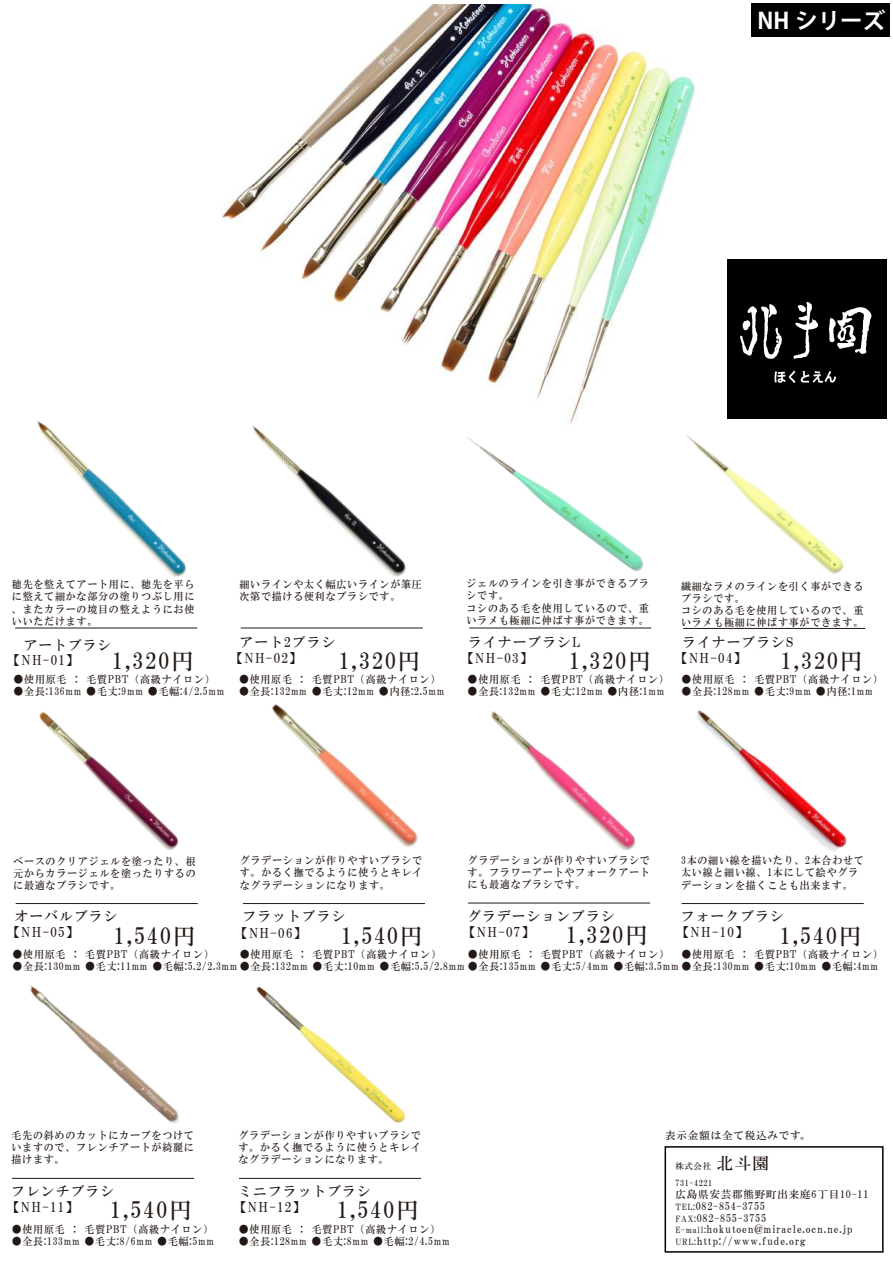
<style>
.page{position:relative;width:893px;height:1263px;background:#fff}
.page>*{position:absolute;margin:0;border:0;box-sizing:border-box;transform-origin:0 0}
.t1{font:22.5px "HGS Mincho B";letter-spacing:.1em;color:#231815}
.t2{font:700 22.5px "Koz Go Pro";color:#fff}
.t3{font:13.5px/15.9px "HGS Mincho B";letter-spacing:.1em;color:#231815}
.t4{font:10.5px/12.3px "HGS Mincho B";letter-spacing:.08em;color:#231815;text-align:justify;scale:.95 1}
.t5{font:10.5px "HGS Mincho B";letter-spacing:.08em;color:#231815}
.t6{font:8.4px "HGS Mincho B";letter-spacing:.08em;color:#231815}
.s1{font-size:16.5px}
.s2{font-size:8.4px}
</style>
<div class="page">
<hr style="left:468px;top:903px;width:182px;height:1px;background:#231815">
<hr style="left:243px;top:903px;width:182px;height:1px;background:#231815">
<hr style="left:469px;top:628px;width:182px;height:1px;background:#231815">
<hr style="left:683px;top:628px;width:182px;height:1px;background:#231815">
<hr style="left:15px;top:628px;width:182px;height:1px;background:#231815">
<img style="left:220px;top:4px;width:475px;height:396px">
<img style="left:37px;top:421px;width:149px;height:156px">
<img style="left:220px;top:368px;width:226px;height:261px">
<img style="left:416px;top:400px;width:228px;height:192px">
<img style="left:653px;top:374px;width:216px;height:200px">
<img style="left:15px;top:711px;width:183px;height:194px">
<img style="left:272px;top:704px;width:146px;height:143px">
<img style="left:491px;top:711px;width:145px;height:140px">
<hr style="left:682px;top:903px;width:182px;height:1px;background:#231815">
<img style="left:696px;top:710px;width:151px;height:142px">
<hr style="left:12px;top:1178px;width:182px;height:1px;background:#231815">
<img style="left:30px;top:985px;width:149px;height:138px">
<hr style="left:239px;top:1178px;width:182px;height:1px;background:#231815">
<img style="left:256px;top:986px;width:150px;height:137px">
<img style="left:727px;top:259px;width:160px;height:159px">
<div style="left:664px;top:1146px;width:220px;height:107px;border:2px solid #000"></div>
<div style="left:752px;top:3px;width:138px;height:33px;background:#000"></div>
<h1 class="t2" style="left:758px;top:6px;width:129px">NH シリーズ</h1>
<p class="t4" style="left:12px;top:578px;width:193px">穂先を整えてアート用に、穂先を平らに整えて細かな部分の塗りつぶし用に、またカラーの境目の整えようにお使いいただけます。</p>
<p class="t4" style="left:239px;top:578px;width:193px">細いラインや太く幅広いラインが筆圧次第で描ける便利なブラシです。</p>
<p class="t4" style="left:466px;top:577px;width:193px;text-align:left">ジェルのラインを引き事ができるブラシです。<br>コシのある毛を使用しているので、重いラメも極細に伸ばす事ができます。</p>
<p class="t4" style="left:681px;top:580px;width:193px;text-align:left">繊細なラメのラインを引く事ができるブラシです。<br>コシのある毛を使用しているので、重いラメも極細に伸ばす事ができます。</p>
<p class="t3" style="left:240px;top:634px;width:97px">アート2ブラシ</p>
<p class="t3" style="left:468px;top:634px;width:113px">ライナーブラシL</p>
<p class="t3" style="left:682px;top:634px;width:113px">ライナーブラシS</p>
<p class="t3" style="left:24px;top:637px;width:89px">アートブラシ</p>
<h1 class="t1" style="left:339px;top:649px;width:83px">1,320円</h1>
<h1 class="t1" style="left:112px;top:649px;width:83px">1,320円</h1>
<h1 class="t1" style="left:781px;top:649px;width:83px">1,320円</h1>
<h1 class="t1" style="left:569px;top:649px;width:83px">1,320円</h1>
<p class="t3" style="left:7px;top:652px;width:75px">【NH-01】</p>
<p class="t3" style="left:230px;top:650px;width:75px">【NH-02】</p>
<p class="t3" style="left:460px;top:650px;width:75px">【NH-03】</p>
<p class="t3" style="left:674px;top:650px;width:75px">【NH-04】</p>
<p class="t4" style="left:13px;top:673px;width:213px">●使用原毛 ： 毛質PBT（高級ナイロン）</p>
<p class="t4" style="left:13px;top:685px;width:223px">●全長:136mm ●毛丈:9mm ●毛幅:4/2.5mm</p>
<p class="t4" style="left:239px;top:673px;width:213px">●使用原毛 ： 毛質PBT（高級ナイロン）</p>
<p class="t4" style="left:239px;top:685px;width:218px">●全長:132mm ●毛丈:12mm ●内径:2.5mm</p>
<p class="t4" style="left:468px;top:673px;width:213px">●使用原毛 ： 毛質PBT（高級ナイロン）</p>
<p class="t4" style="left:468px;top:685px;width:209px">●全長:132mm ●毛丈:12mm ●内径:1mm</p>
<p class="t4" style="left:681px;top:673px;width:213px">●使用原毛 ： 毛質PBT（高級ナイロン）</p>
<p class="t4" style="left:681px;top:685px;width:203px">●全長:128mm ●毛丈:9mm ●内径:1mm</p>
<p class="t4" style="left:13px;top:855px;width:193px">ベースのクリアジェルを塗ったり、根元からカラージェルを塗ったりするのに最適なブラシです。</p>
<p class="t4" style="left:240px;top:854px;width:193px">グラデーションが作りやすいブラシです。かるく撫でるように使うとキレイなグラデーションになります。</p>
<p class="t4" style="left:468px;top:854px;width:193px">グラデーションが作りやすいブラシです。フラワーアートやフォークアートにも最適なブラシです。</p>
<p class="t4" style="left:681px;top:854px;width:194px;text-align:left">3本の細い線を描いたり、2本合わせて太い線と細い線、1本にして絵やグラデーションを描くことも出来ます。</p>
<p class="t3" style="left:15px;top:908px;width:104px">オーバルブラシ</p>
<p class="t3" style="left:243px;top:908px;width:104px">フラットブラシ</p>
<p class="t3" style="left:467px;top:908px;width:149px">グラデーションブラシ</p>
<p class="t3" style="left:6px;top:924px;width:75px">【NH-05】</p>
<p class="t3" style="left:234px;top:925px;width:75px">【NH-06】</p>
<p class="t3" style="left:462px;top:924px;width:75px">【NH-07】</p>
<h1 class="t1" style="left:114px;top:924px;width:83px">1,540円</h1>
<h1 class="t1" style="left:341px;top:924px;width:83px">1,540円</h1>
<h1 class="t1" style="left:566px;top:923px;width:83px">1,320円</h1>
<p class="t3" style="left:676px;top:908px;width:109px;text-indent:5px">フォークブラシ【NH-10】</p>
<h1 class="t1" style="left:780px;top:924px;width:83px">1,540円</h1>
<p class="t4" style="left:468px;top:948px;width:213px">●使用原毛 ： 毛質PBT（高級ナイロン）</p>
<p class="t4" style="left:12px;top:960px;width:913px">●全長:130mm ●毛丈:11mm ●毛幅:5.2/2.3mm●全長:132mm ●毛丈:10mm ●毛幅:5.5/2.8mm ●全長:135mm ●毛丈:5/4mm ●毛幅:3.5mm ●全長:130mm ●毛丈:10mm ●毛幅:4mm</p>
<p class="t4" style="left:681px;top:948px;width:213px">●使用原毛 ： 毛質PBT（高級ナイロン）</p>
<p class="t4" style="left:12px;top:948px;width:213px">●使用原毛 ： 毛質PBT（高級ナイロン）</p>
<p class="t4" style="left:240px;top:948px;width:213px">●使用原毛 ： 毛質PBT（高級ナイロン）</p>
<p class="t4" style="left:12px;top:1129px;width:193px">毛先の斜めのカットにカーブをつけていますので、フレンチアートが綺麗に描けます。</p>
<p class="t4" style="left:239px;top:1129px;width:193px">グラデーションが作りやすいブラシです。かるく撫でるように使うとキレイなグラデーションになります。</p>
<p class="t5" style="left:665px;top:1130px;width:147px">表示金額は全て税込みです。</p>
<p class="t6" style="left:675px;top:1162px;width:95px">株式会社 <span class="s1">北斗園</span></p>
<p class="t3" style="left:6px;top:1183px;width:109px;text-indent:5px">フレンチブラシ【NH-11】</p>
<h1 class="t1" style="left:110px;top:1199px;width:83px">1,540円</h1>
<p class="t3" style="left:233px;top:1183px;width:139px;text-indent:5px">ミニフラットブラシ【NH-12】</p>
<h1 class="t1" style="left:337px;top:1199px;width:83px">1,540円</h1>
<p class="t6" style="left:675px;top:1179px;width:38px">731-4221</p>
<p class="t5" style="left:675px;top:1189px;width:194px">広島県安芸郡熊野町出来庭6丁目10-11</p>
<p class="t5" style="left:675px;top:1201px;width:91px"><span class="s2">TEL:</span>082-854-3755</p>
<p class="t5" style="left:675px;top:1213px;width:92px"><span class="s2">FAX:</span>082-855-3755</p>
<p class="t4" style="left:12px;top:1223px;width:213px">●使用原毛 ： 毛質PBT（高級ナイロン）</p>
<p class="t4" style="left:12px;top:1235px;width:214px">●全長:133mm ●毛丈:8/6mm ●毛幅:5mm</p>
<p class="t4" style="left:239px;top:1223px;width:213px">●使用原毛 ： 毛質PBT（高級ナイロン）</p>
<p class="t4" style="left:239px;top:1235px;width:223px">●全長:128mm ●毛丈:8mm ●毛幅:2/4.5mm</p>
<p class="t5" style="left:675px;top:1224px;width:178px"><span class="s2">E-mail:</span>hokutoen@miracle.ocn.ne.jp</p>
<p class="t5" style="left:675px;top:1236px;width:132px"><span class="s2">URL:</span>http://www.fude.org</p>
</div>
